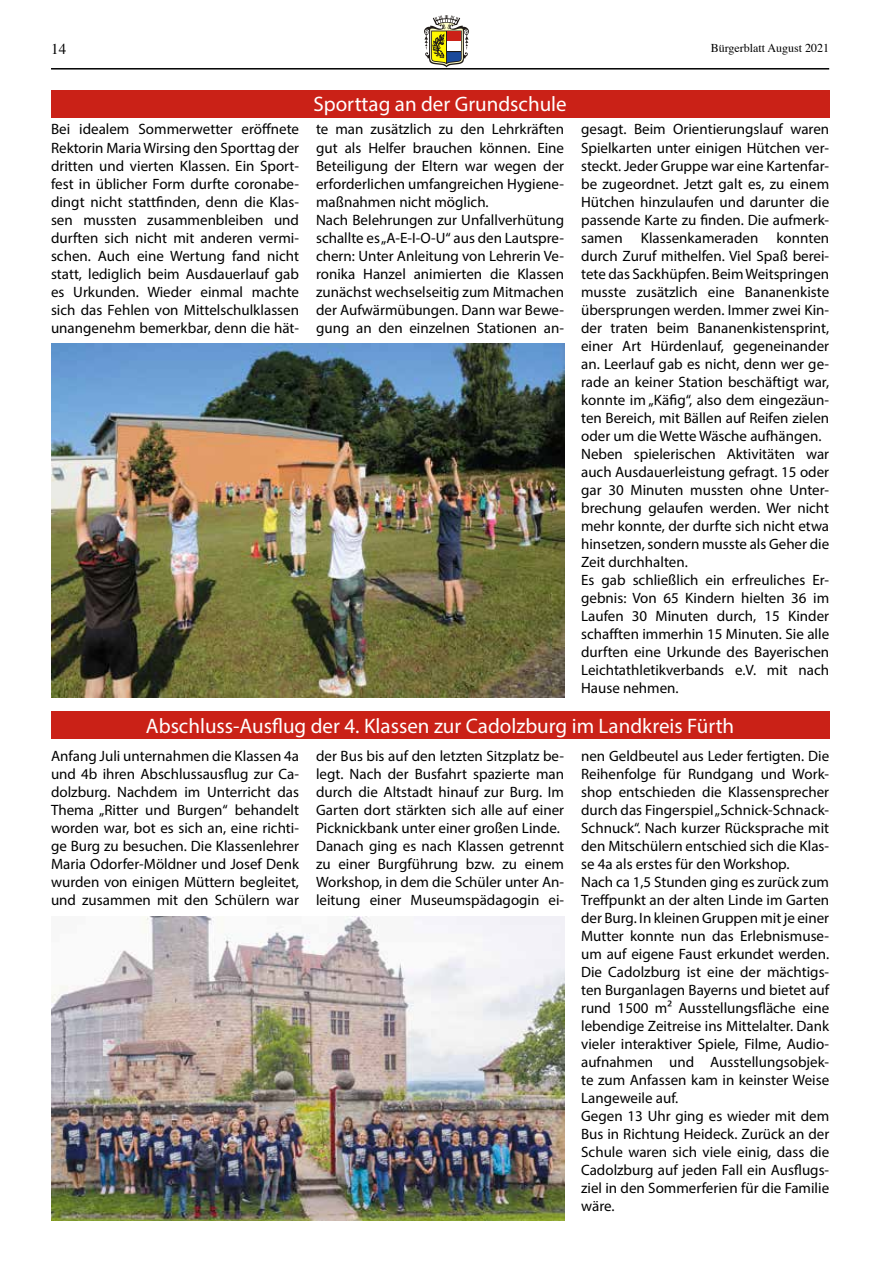
<style>
.page{position:relative;width:893px;height:1263px;background:#fff}
.page>*{position:absolute;margin:0;border:0;box-sizing:border-box;transform-origin:0 0}
.t1{font:21px "Myriad Pro";color:#fff}
.t2{font:15px/18px "Myriad Pro";color:#000}
.t3{font:15px "Times";color:#000}
.t4{font:12px "Times";color:#000}
</style>
<div class="page">
<hr style="left:51px;top:68px;width:778px;height:2px;background:#000">
<svg style="left:424px;top:15px;width:45px;height:52px"></svg>
<img style="left:51px;top:344px;width:513px;height:353px">
<div style="left:51px;top:90px;width:778px;height:28px;background:#ca2117"></div>
<div style="left:51px;top:712px;width:778px;height:27px;background:#ca2117"></div>
<img style="left:51px;top:916px;width:513px;height:304px">
<p class="t3" style="left:51px;top:35px;width:17px">14</p>
<p class="t4" style="left:711px;top:36px;width:120px">Bürgerblatt August 2021</p>
<h1 class="t1" style="left:313px;top:91px;width:255px">Sporttag an der Grundschule</h1>
<p class="t2" style="left:51px;top:120px;width:250px;text-align:justify">Bei idealem Sommerwetter eröffnete Rektorin Maria Wirsing den Sporttag der dritten und vierten Klassen. Ein Sport&shy;fest in üblicher Form durfte coronabe&shy;dingt nicht stattfinden, denn die Klas&shy;sen mussten zusammenbleiben und durften sich nicht mit anderen vermi&shy;schen. Auch eine Wertung fand nicht statt, lediglich beim Ausdauerlauf gab es Urkunden. Wieder einmal machte sich das Fehlen von Mittelschulklassen unangenehm bemerkbar, denn die hät-</p>
<p class="t2" style="left:316px;top:120px;width:250px">te man zusätzlich zu den Lehrkräften gut als Helfer brauchen können. Eine Beteiligung der Eltern war wegen der erforderlichen umfangreichen Hygiene&shy;maßnahmen nicht möglich.<br>Nach Belehrungen zur Unfallverhütung schallte es „A-E-I-O-U“ aus den Lautspre&shy;chern: Unter Anleitung von Lehrerin Ve&shy;ronika Hanzel animierten die Klassen zunächst wechselseitig zum Mitmachen der Aufwärmübungen. Dann war Bewe&shy;gung an den einzelnen Stationen an-</p>
<p class="t2" style="left:581px;top:120px;width:250px">gesagt. Beim Orientierungslauf waren Spielkarten unter einigen Hütchen ver&shy;steckt. Jeder Gruppe war eine Kartenfar&shy;be zugeordnet. Jetzt galt es, zu einem Hütchen hinzulaufen und darunter die passende Karte zu finden. Die aufmerk&shy;samen Klassenkameraden konnten durch Zuruf mithelfen. Viel Spaß berei&shy;tete das Sackhüpfen. Beim Weitspringen musste zusätzlich eine Bananenkiste übersprungen werden. Immer zwei Kin&shy;der traten beim Bananenkistensprint, einer Art Hürdenlauf, gegeneinander an. Leerlauf gab es nicht, denn wer ge&shy;rade an keiner Station beschäftigt war, konnte im „Käfig“, also dem eingezäun&shy;ten Bereich, mit Bällen auf Reifen zielen oder um die Wette Wäsche aufhängen.<br>Neben spielerischen Aktivitäten war auch Ausdauerleistung gefragt. 15 oder gar 30 Minuten mussten ohne Unter&shy;brechung gelaufen werden. Wer nicht mehr konnte, der durfte sich nicht etwa hinsetzen, sondern musste als Geher die Zeit durchhalten.<br>Es gab schließlich ein erfreuliches Er&shy;gebnis: Von 65 Kindern hielten 36 im Laufen 30 Minuten durch, 15 Kinder schafften immerhin 15 Minuten. Sie alle durften eine Urkunde des Bayerischen Leichtathletikverbands e.V. mit nach Hause nehmen.</p>
<h1 class="t1" style="left:146px;top:713px;width:590px">Abschluss-Ausflug der 4. Klassen zur Cadolzburg im Landkreis Fürth</h1>
<p class="t2" style="left:581px;top:747px;width:250px">nen Geldbeutel aus Leder fertigten. Die Reihenfolge für Rundgang und Work&shy;shop entschieden die Klassensprecher durch das Fingerspiel „Schnick-Schnack-Schnuck“. Nach kurzer Rücksprache mit den Mitschülern entschied sich die Klas&shy;se 4a als erstes für den Workshop.<br>Nach ca 1,5 Stunden ging es zurück zum Treffpunkt an der alten Linde im Garten der Burg. In kleinen Gruppen mit je einer Mutter konnte nun das Erlebnismuse&shy;um auf eigene Faust erkundet werden.<br>Die Cadolzburg ist eine der mächtigs&shy;ten Burganlagen Bayerns und bietet auf rund 1500 m² Ausstellungsfläche eine lebendige Zeitreise ins Mittelalter. Dank vieler interaktiver Spiele, Filme, Audio&shy;aufnahmen und Ausstellungsobjek&shy;te zum Anfassen kam in keinster Weise Langeweile auf.<br>Gegen 13 Uhr ging es wieder mit dem Bus in Richtung Heideck. Zurück an der Schule waren sich viele einig, dass die Cadolzburg auf jeden Fall ein Ausflugs&shy;ziel in den Sommerferien für die Familie wäre.</p>
<p class="t2" style="left:51px;top:747px;width:250px;text-align:justify">Anfang Juli unternahmen die Klassen 4a und 4b ihren Abschlussausflug zur Ca&shy;dolzburg. Nachdem im Unterricht das Thema „Ritter und Burgen“ behandelt worden war, bot es sich an, eine richti&shy;ge Burg zu besuchen. Die Klassenlehrer Maria Odorfer-Möldner und Josef Denk wurden von einigen Müttern begleitet, und zusammen mit den Schülern war</p>
<p class="t2" style="left:316px;top:747px;width:250px">der Bus bis auf den letzten Sitzplatz be&shy;legt. Nach der Busfahrt spazierte man durch die Altstadt hinauf zur Burg. Im Garten dort stärkten sich alle auf einer Picknickbank unter einer großen Linde.<br>Danach ging es nach Klassen getrennt zu einer Burgführung bzw. zu einem Workshop, in dem die Schüler unter An&shy;leitung einer Museumspädagogin ei-</p>
</div>
